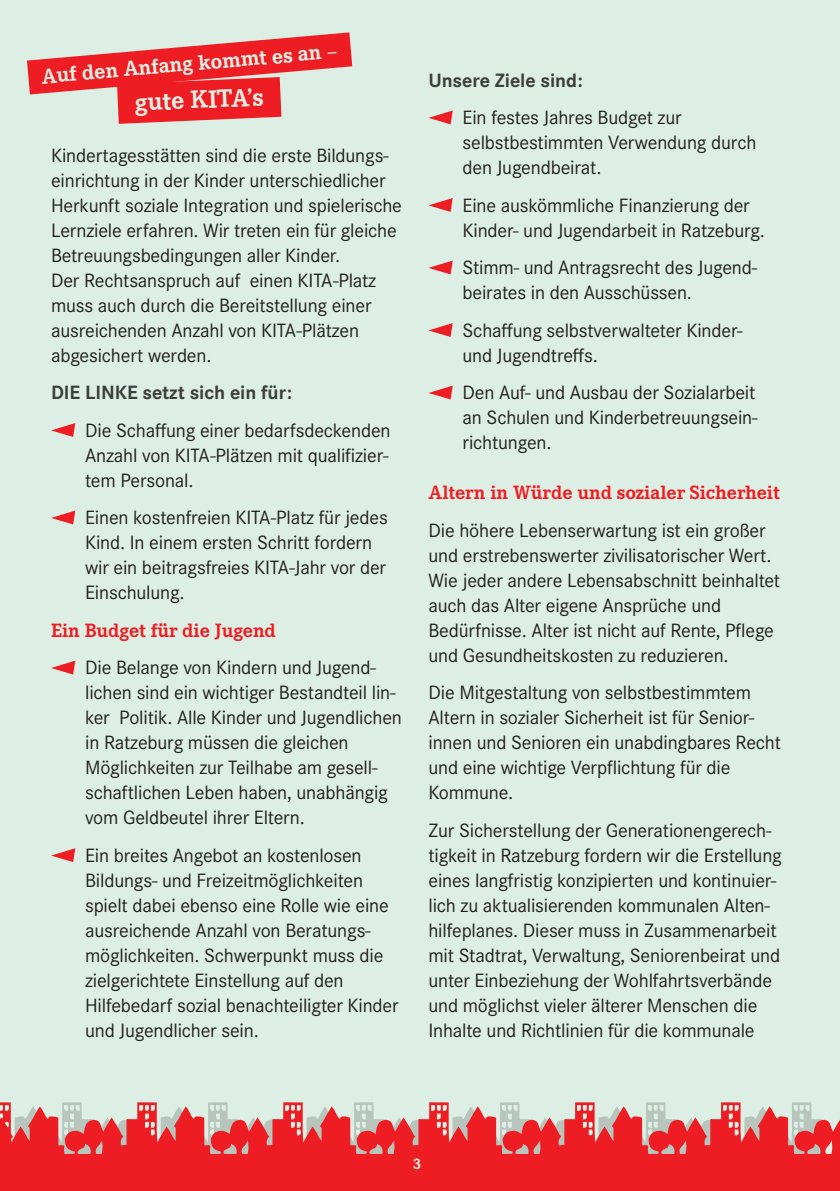
<style>
.page{position:relative;width:840px;height:1191px;background:#fff}
.page>*{position:absolute;margin:0;border:0;box-sizing:border-box;transform-origin:0 0}
.t1{font:700 26px "Corporate E";color:#ddefe4}
.t2{font:700 22px "Corporate E";color:#ddefe4}
.t3{font:20px/25px "Corporate S";letter-spacing:-.01em;color:#231f20}
.t4{font:700 20px "Corporate E";letter-spacing:-.005em;color:#ee1d23}
.t5{font:700 20px "Corporate S";letter-spacing:-.005em;color:#3e3e3f}
.t6{font:700 16px "Corporate E";color:#ddefe4}
</style>
<div class="page">
<div style="left:0;top:0;width:839px;height:1191px;background:#ddefe4"></div>
<svg style="left:0;top:1102px;width:839px;height:89px"></svg>
<svg style="left:51px;top:423px;width:24px;height:14px"></svg>
<svg style="left:51px;top:510px;width:24px;height:14px"></svg>
<svg style="left:51px;top:660px;width:24px;height:14px"></svg>
<svg style="left:51px;top:848px;width:24px;height:14px"></svg>
<svg style="left:428px;top:110px;width:24px;height:14px"></svg>
<svg style="left:428px;top:198px;width:24px;height:14px"></svg>
<svg style="left:428px;top:260px;width:24px;height:14px"></svg>
<svg style="left:428px;top:323px;width:24px;height:14px"></svg>
<svg style="left:428px;top:386px;width:24px;height:13px"></svg>
<svg style="left:27px;top:32px;width:325px;height:92px"></svg>
<p class="t2" style="left:40px;top:63px;width:298px;rotate:-5deg">Auf den Anfang kommt es an –</p>
<h1 class="t1" style="left:134px;top:86px;width:130px;rotate:-2deg">gute KITA’s</h1>
<p class="t3" style="left:51px;top:142px;width:352px">Kindertagesstätten sind die erste Bildungs&shy;einrichtung in der Kinder unterschiedlicher Herkunft soziale Integration und spielerische Lernziele erfahren. Wir treten ein für gleiche Betreuungsbedingungen aller Kinder.<br>Der Rechtsanspruch auf einen KITA-Platz muss auch durch die Bereitstellung einer ausreichenden Anzahl von KITA-Plätzen abgesichert werden.</p>
<p class="t5" style="left:51px;top:380px;width:242px">DIE LINKE setzt sich ein für:</p>
<p class="t3" style="left:85px;top:417px;width:307px;text-align:justify">Die Schaffung einer bedarfsdeckenden Anzahl von KITA-Plätzen mit qualifizier&shy;tem Personal.</p>
<p class="t3" style="left:85px;top:505px;width:304px">Einen kostenfreien KITA-Platz für jedes Kind. In einem ersten Schritt fordern wir ein beitragsfreies KITA-Jahr vor der Einschulung.</p>
<p class="t4" style="left:51px;top:618px;width:226px">Ein Budget für die Jugend</p>
<p class="t3" style="left:85px;top:655px;width:318px">Die Belange von Kindern und Jugend&shy;lichen sind ein wichtiger Bestandteil lin&shy;ker Politik. Alle Kinder und Jugendlichen in Ratzeburg müssen die gleichen Möglichkeiten zur Teilhabe am gesell&shy;schaftlichen Leben haben, unabhängig vom Geldbeutel ihrer Eltern.</p>
<p class="t3" style="left:85px;top:842px;width:315px">Ein breites Angebot an kostenlosen Bildungs- und Freizeitmöglichkeiten spielt dabei ebenso eine Rolle wie eine ausreichende Anzahl von Beratungs&shy;möglichkeiten. Schwerpunkt muss die zielgerichtete Einstellung auf den Hilfebedarf sozial benachteiligter Kinder und Jugendlicher sein.</p>
<p class="t5" style="left:428px;top:68px;width:156px">Unsere Ziele sind:</p>
<p class="t3" style="left:462px;top:105px;width:295px">Ein festes Jahres Budget zur selbstbestimmten Verwendung durch den Jugendbeirat.</p>
<p class="t3" style="left:462px;top:192px;width:304px">Eine auskömmliche Finanzierung der<br>Kinder- und Jugendarbeit in Ratzeburg.</p>
<p class="t3" style="left:462px;top:255px;width:295px">Stimm- und Antragsrecht des Jugend&shy;beirates in den Ausschüssen.</p>
<p class="t3" style="left:462px;top:317px;width:281px">Schaffung selbstverwalteter Kinder&shy;und Jugendtreffs.</p>
<p class="t3" style="left:462px;top:380px;width:296px;text-align:justify">Den Auf- und Ausbau der Sozialarbeit an Schulen und Kinderbetreuungsein&shy;richtungen.</p>
<p class="t4" style="left:428px;top:481px;width:353px">Altern in Würde und sozialer Sicherheit</p>
<p class="t3" style="left:428px;top:517px;width:353px">Die höhere Lebenserwartung ist ein großer und erstrebenswerter zivilisatorischer Wert.<br>Wie jeder andere Lebensabschnitt beinhaltet auch das Alter eigene Ansprüche und Bedürfnisse. Alter ist nicht auf Rente, Pflege und Gesundheitskosten zu reduzieren.</p>
<p class="t3" style="left:428px;top:680px;width:354px">Die Mitgestaltung von selbstbestimmtem Altern in sozialer Sicherheit ist für Senior&shy;innen und Senioren ein unabdingbares Recht und eine wichtige Verpflichtung für die Kommune.</p>
<p class="t3" style="left:428px;top:817px;width:355px">Zur Sicherstellung der Generationengerech&shy;tigkeit in Ratzeburg fordern wir die Erstellung eines langfristig konzipierten und kontinuier&shy;lich zu aktualisierenden kommunalen Alten&shy;hilfeplanes. Dieser muss in Zusammenarbeit mit Stadtrat, Verwaltung, Seniorenbeirat und unter Einbeziehung der Wohlfahrtsverbände und möglichst vieler älterer Menschen die Inhalte und Richtlinien für die kommunale</p>
<p class="t6" style="left:413px;top:1154px;width:9px">3</p>
</div>
